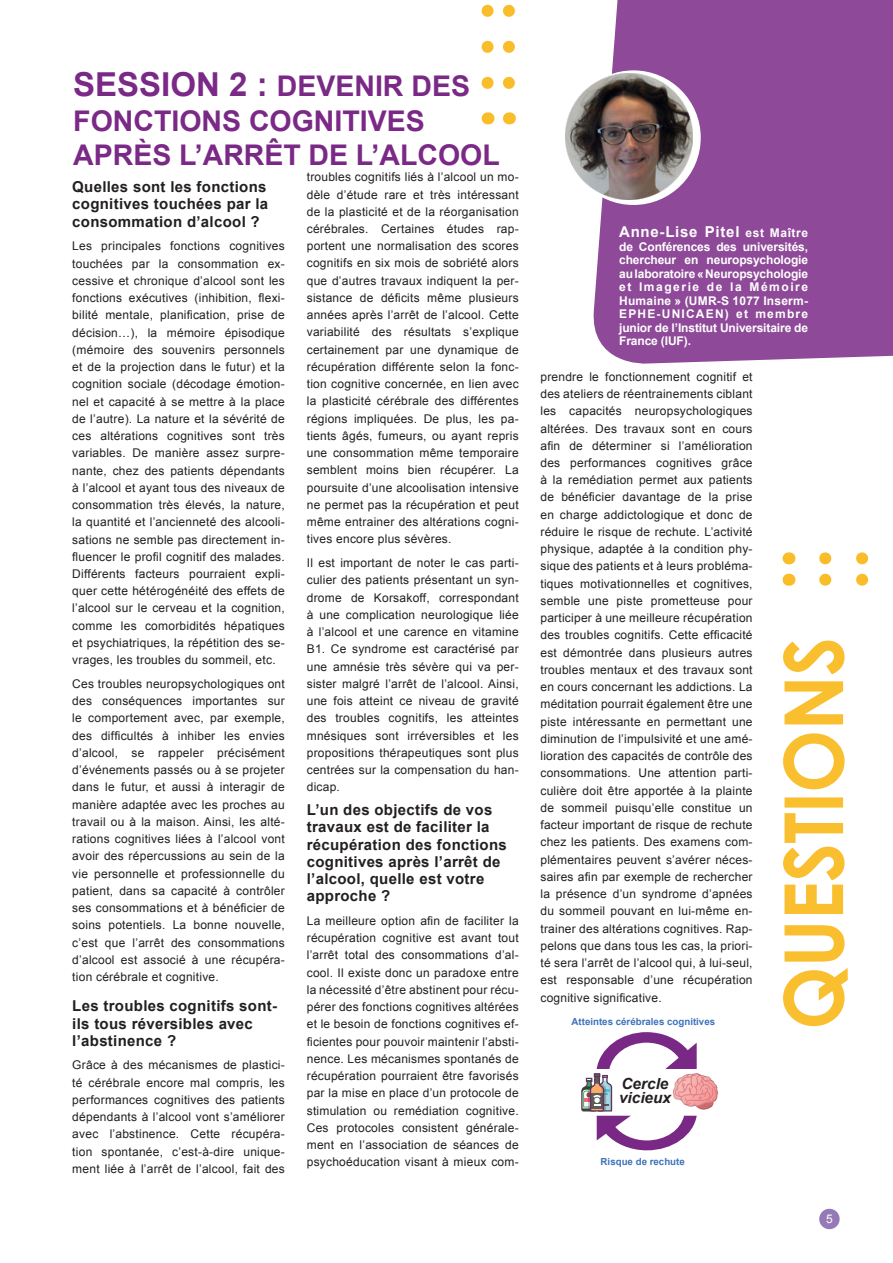
<style>
.page{position:relative;width:893px;height:1263px;background:#fff}
.page>*{position:absolute;margin:0;border:0;box-sizing:border-box;transform-origin:0 0}
.t1{font:700 28.5px/34.2px "Arial";color:#7a2986}
.t2{font:italic 700 15.3px/14.4px "Arial";color:#231f20}
.t3{font:700 15px/17.2px "Arial";letter-spacing:.02em;color:#231f20}
.t4{font:700 15px "Arial";letter-spacing:.05em;color:#fff}
.t5{font:12px/17.2px "Arial";letter-spacing:.02em;color:#231f20;text-align:justify}
.t6{font:700 12px/13.5px "Arial";letter-spacing:-.01em;color:#fff;text-align:justify}
.t7{font:12px "Arial";color:#fff}
.t8{font:700 9.75px "Arial";color:#3d73ba}
.s1{font-size:33px}
.s2{font-size:12px}
</style>
<div class="page">
<div style="left:819px;top:1209px;width:21px;height:20px;background:#957ab7;border-radius:50%"></div>
<div style="left:593px;top:0;width:300px;height:364px;background:#8e4998"></div>
<svg style="left:482px;top:11px;width:12px;height:78px"></svg>
<svg style="left:488px;top:112px;width:1px;height:12px"></svg>
<svg style="left:503px;top:11px;width:12px;height:78px"></svg>
<svg style="left:509px;top:112px;width:1px;height:12px"></svg>
<svg style="left:581px;top:1032px;width:137px;height:118px"></svg>
<div style="left:566px;top:70px;width:135px;height:135px;border:8px solid #fff;border-radius:50%"></div>
<img style="left:566px;top:74px;width:126px;height:126px">
<svg style="left:788px;top:574px;width:1px;height:12px"></svg>
<svg style="left:825px;top:574px;width:44px;height:12px"></svg>
<svg style="left:788px;top:552px;width:1px;height:12px"></svg>
<svg style="left:825px;top:552px;width:68px;height:12px"></svg>
<svg style="left:783px;top:641px;width:65px;height:385px"></svg>
<h1 class="t1" style="left:73px;top:70px;width:428px"><span class="s1">SESSION 2 :</span> DEVENIR DES<br>FONCTIONS COGNITIVES<br>APRÈS L’ARRÊT DE L’ALCOOL</h1>
<p class="t5" style="left:307px;top:169px;width:213px">troubles cognitifs liés à l’alcool un mo&shy;dèle d’étude rare et très intéressant de la plasticité et de la réorganisation cérébrales. Certaines études rap&shy;portent une normalisation des scores cognitifs en six mois de sobriété alors que d’autres travaux indiquent la per&shy;sistance de déficits même plusieurs années après l’arrêt de l’alcool. Cette variabilité des résultats s’explique certainement par une dynamique de récupération différente selon la fonc&shy;tion cognitive concernée, en lien avec la plasticité cérébrale des différentes régions impliquées. De plus, les pa&shy;tients âgés, fumeurs, ou ayant repris une consommation même temporaire semblent moins bien récupérer. La poursuite d’une alcoolisation intensive ne permet pas la récupération et peut même entrainer des altérations cogni&shy;tives encore plus sévères.</p>
<p class="t5" style="left:307px;top:554px;width:213px">Il est important de noter le cas parti&shy;culier des patients présentant un syn&shy;drome de Korsakoff, correspondant à une complication neurologique liée à l’alcool et une carence en vitamine B1. Ce syndrome est caractérisé par une amnésie très sévère qui va per&shy;sister malgré l’arrêt de l’alcool. Ainsi, une fois atteint ce niveau de gravité des troubles cognitifs, les atteintes mnésiques sont irréversibles et les propositions thérapeutiques sont plus centrées sur la compensation du han&shy;dicap.</p>
<p class="t3" style="left:307px;top:802px;width:202px">L’un des objectifs de vos travaux est de faciliter la récupération des fonctions cognitives après l’arrêt de l’alcool, quelle est votre approche ?</p>
<p class="t5" style="left:307px;top:912px;width:213px">La meilleure option afin de faciliter la récupération cognitive est avant tout l’arrêt total des consommations d’al&shy;cool. Il existe donc un paradoxe entre la nécessité d’être abstinent pour récu&shy;pérer des fonctions cognitives altérées et le besoin de fonctions cognitives ef&shy;ficientes pour pouvoir maintenir l’absti&shy;nence. Les mécanismes spontanés de récupération pourraient être favorisés par la mise en place d’un protocole de stimulation ou remédiation cognitive.<br>Ces protocoles consistent générale&shy;ment en l’association de séances de psychoéducation visant à mieux com-</p>
<p class="t3" style="left:72px;top:179px;width:197px;text-align:justify">Quelles sont les fonctions cognitives touchées par la consommation d’alcool ?</p>
<p class="t5" style="left:72px;top:238px;width:214px">Les principales fonctions cognitives touchées par la consommation ex&shy;cessive et chronique d’alcool sont les fonctions exécutives (inhibition, flexi&shy;bilité mentale, planification, prise de décision…), la mémoire épisodique (mémoire des souvenirs personnels et de la projection dans le futur) et la cognition sociale (décodage émotion&shy;nel et capacité à se mettre à la place de l’autre). La nature et la sévérité de ces altérations cognitives sont très variables. De manière assez surpre&shy;nante, chez des patients dépendants à l’alcool et ayant tous des niveaux de consommation très élevés, la nature, la quantité et l’ancienneté des alcooli&shy;sations ne semble pas directement in&shy;fluencer le profil cognitif des malades.<br>Différents facteurs pourraient expli&shy;quer cette hétérogénéité des effets de l’alcool sur le cerveau et la cognition, comme les comorbidités hépatiques et psychiatriques, la répétition des se&shy;vrages, les troubles du sommeil, etc.</p>
<p class="t5" style="left:72px;top:675px;width:214px">Ces troubles neuropsychologiques ont des conséquences importantes sur le comportement avec, par exemple, des difficultés à inhiber les envies d’alcool, se rappeler précisément d’événements passés ou à se projeter dans le futur, et aussi à interagir de manière adaptée avec les proches au travail ou à la maison. Ainsi, les alté&shy;rations cognitives liées à l’alcool vont avoir des répercussions au sein de la vie personnelle et professionnelle du patient, dans sa capacité à contrôler ses consommations et à bénéficier de soins potentiels. La bonne nouvelle, c’est que l’arrêt des consommations d’alcool est associé à une récupéra&shy;tion cérébrale et cognitive.</p>
<p class="t3" style="left:72px;top:998px;width:206px">Les troubles cognitifs sont&shy;ils tous réversibles avec l’abstinence ?</p>
<p class="t5" style="left:72px;top:1057px;width:214px">Grâce à des mécanismes de plastici&shy;té cérébrale encore mal compris, les performances cognitives des patients dépendants à l’alcool vont s’améliorer avec l’abstinence. Cette récupéra&shy;tion spontanée, c’est-à-dire unique&shy;ment liée à l’arrêt de l’alcool, fait des</p>
<p class="t4" style="left:619px;top:222px;width:190px">Anne-Lise Pitel <span class="s2">est Maître</span></p>
<p class="t6" style="left:619px;top:240px;width:191px">de Conférences des universités, chercheur en neuropsychologie au laboratoire « Neuropsychologie et Imagerie de la Mémoire Humaine » (UMR-S 1077 Inserm-EPHE-UNICAEN) et membre junior de l’Institut Universitaire de France (IUF).</p>
<p class="t5" style="left:540px;top:368px;width:214px">prendre le fonctionnement cognitif et des ateliers de réentrainements ciblant les capacités neuropsychologiques altérées. Des travaux sont en cours afin de déterminer si l’amélioration des performances cognitives grâce à la remédiation permet aux patients de bénéficier davantage de la prise en charge addictologique et donc de réduire le risque de rechute. L’activité physique, adaptée à la condition phy&shy;sique des patients et à leurs probléma&shy;tiques motivationnelles et cognitives, semble une piste prometteuse pour participer à une meilleure récupération des troubles cognitifs. Cette efficacité est démontrée dans plusieurs autres troubles mentaux et des travaux sont en cours concernant les addictions. La méditation pourrait également être une piste intéressante en permettant une diminution de l’impulsivité et une amé&shy;lioration des capacités de contrôle des consommations. Une attention parti&shy;culière doit être apportée à la plainte de sommeil puisqu’elle constitue un facteur important de risque de rechute chez les patients. Des examens com&shy;plémentaires peuvent s’avérer néces&shy;saires afin par exemple de rechercher la présence d’un syndrome d’apnées du sommeil pouvant en lui-même en&shy;trainer des altérations cognitives. Rap&shy;pelons que dans tous les cas, la priori&shy;té sera l’arrêt de l’alcool qui, à lui-seul, est responsable d’une récupération cognitive significative.</p>
<p class="t8" style="left:571px;top:1015px;width:145px">Atteintes cérébrales cognitives</p>
<p class="t2" style="left:619px;top:1077px;width:54px">Cercle vicieux</p>
<p class="t8" style="left:601px;top:1155px;width:86px">Risque de rechute</p>
<p class="t7" style="left:826px;top:1210px;width:8px">5</p>
</div>
